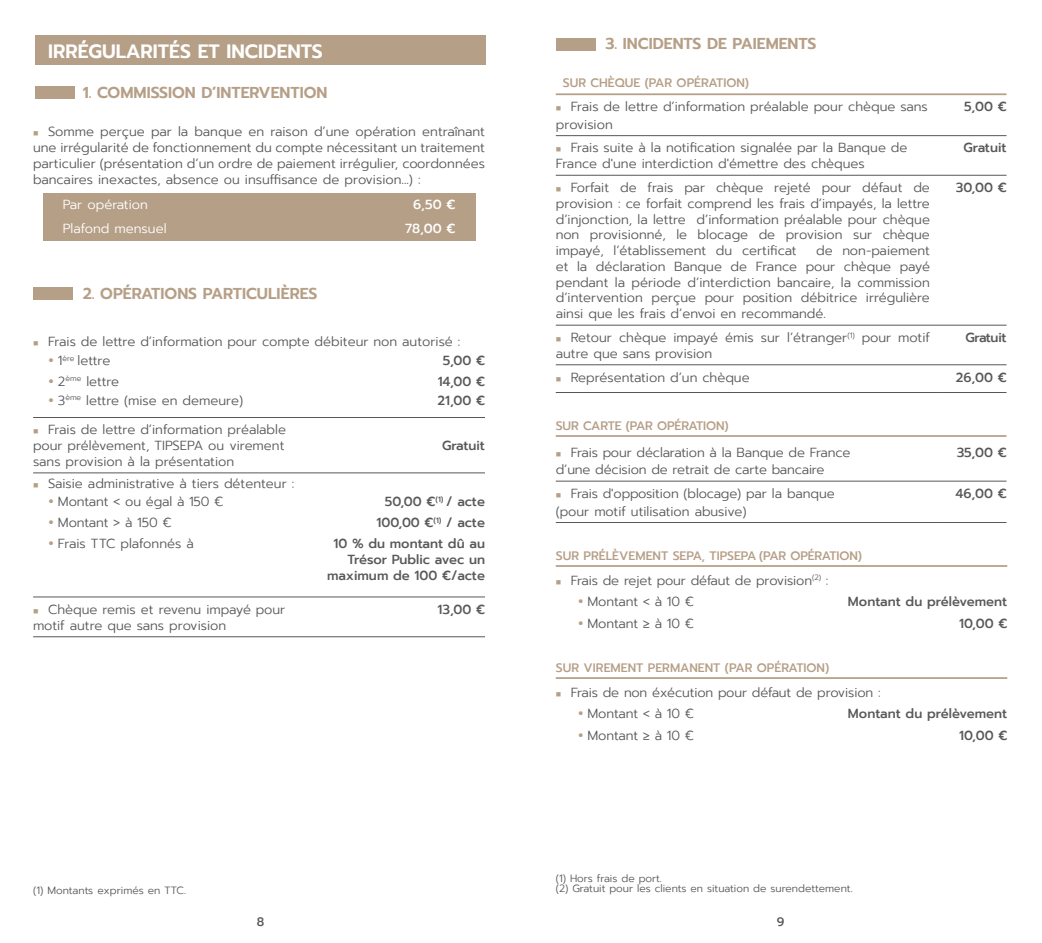
<style>
.page{position:relative;width:1042px;height:943px;background:#fff}
.page>*{position:absolute;margin:0;border:0;box-sizing:border-box;transform-origin:0 0}
.t1{font:600 19.25px "Prompt";color:#fff}
.t2{font:600 15.75px "Prompt";color:#b69f87}
.t3{font:300 13.12px/15.8px "Prompt";color:#57585a}
.t4{font:500 13.12px/15.8px "Prompt";color:#57585a;text-align:right}
.t5{font:300 13.12px "Prompt";color:#fff}
.t6{font:500 13.12px "Prompt";color:#fff}
.t7{font:500 13.12px "Prompt";letter-spacing:-.03em;color:#57585a}
.t8{font:500 12.25px "Prompt";color:#b69f87}
.t9{font:500 12.25px "Prompt";color:#57585a}
.t10{font:300 10.5px "Prompt";color:#57585a}
</style>
<div class="page">
<div style="left:43px;top:193px;width:432px;height:23px;background:#b69f87"></div>
<div style="left:43px;top:215px;width:432px;height:26px;background:#b69f87"></div>
<hr style="left:33px;top:417px;width:279px;height:1px;background:#57585a">
<hr style="left:312px;top:417px;width:173px;height:1px;background:#57585a">
<hr style="left:33px;top:472px;width:279px;height:1px;background:#57585a">
<hr style="left:312px;top:472px;width:173px;height:1px;background:#57585a">
<hr style="left:33px;top:596px;width:279px;height:1px;background:#57585a">
<hr style="left:312px;top:596px;width:173px;height:1px;background:#57585a">
<hr style="left:33px;top:636px;width:279px;height:1px;background:#57585a">
<hr style="left:312px;top:636px;width:173px;height:1px;background:#57585a">
<div style="left:35px;top:35px;width:450px;height:30px;background:#b69f87"></div>
<div style="left:35px;top:86px;width:39px;height:13px;background:#b69f87"></div>
<div style="left:33px;top:287px;width:40px;height:12px;background:#b69f87"></div>
<hr style="left:556px;top:135px;width:381px;height:1px;background:#57585a">
<hr style="left:937px;top:135px;width:69px;height:1px;background:#57585a">
<hr style="left:556px;top:175px;width:381px;height:1px;background:#57585a">
<hr style="left:937px;top:175px;width:69px;height:1px;background:#57585a">
<hr style="left:556px;top:325px;width:381px;height:1px;background:#57585a">
<hr style="left:937px;top:325px;width:69px;height:1px;background:#57585a">
<hr style="left:556px;top:364px;width:381px;height:1px;background:#57585a">
<hr style="left:937px;top:364px;width:69px;height:1px;background:#57585a">
<hr style="left:556px;top:392px;width:381px;height:1px;background:#57585a">
<hr style="left:937px;top:392px;width:69px;height:1px;background:#57585a">
<hr style="left:556px;top:93px;width:381px;height:2px;background:#b69f87">
<hr style="left:937px;top:93px;width:69px;height:2px;background:#b69f87">
<hr style="left:556px;top:480px;width:381px;height:1px;background:#57585a">
<hr style="left:937px;top:480px;width:69px;height:1px;background:#57585a">
<hr style="left:556px;top:522px;width:381px;height:1px;background:#57585a">
<hr style="left:937px;top:522px;width:69px;height:1px;background:#57585a">
<hr style="left:556px;top:435px;width:450px;height:2px;background:#b69f87">
<hr style="left:556px;top:565px;width:451px;height:2px;background:#b69f87">
<hr style="left:556px;top:677px;width:451px;height:2px;background:#b69f87">
<div style="left:556px;top:38px;width:39px;height:12px;background:#b69f87"></div>
<p class="t1" style="left:48px;top:37px;width:276px">IRRÉGULARITÉS ET INCIDENTS</p>
<p class="t2" style="left:605px;top:32px;width:213px">3. INCIDENTS DE PAIEMENTS</p>
<p class="t8" style="left:563px;top:74px;width:188px">SUR CHÈQUE (PAR OPÉRATION)</p>
<p class="t3" style="left:556px;top:98px;width:374px;line-height:17.5px;text-indent:15px">Frais de lettre d’information préalable pour chèque sans provision</p>
<p class="t4" style="left:964px;top:99px;width:44px">5,00 €</p>
<p class="t3" style="left:556px;top:140px;width:353px;text-indent:15px">Frais suite à la notification signalée par la Banque de<br>France d'une interdiction d'émettre des chèques</p>
<p class="t4" style="left:963px;top:140px;width:44px">Gratuit</p>
<p class="t3" style="left:556px;top:180px;width:376px;text-align:justify;text-indent:15px">Forfait de frais par chèque rejeté pour défaut de provision : ce forfait comprend les frais d’impayés, la lettre d’injonction, la lettre d’information préalable pour chèque non provisionné, le blocage de provision sur chèque impayé, l’établissement du certificat</p>
<p class="t2" style="left:83px;top:80px;width:246px">1. COMMISSION D’INTERVENTION</p>
<p class="t3" style="left:33px;top:124px;width:453px;text-align:justify;text-indent:15px">Somme perçue par la banque en raison d’une opération entraînant une irrégularité de fonctionnement du compte nécessitant un traitement particulier (présentation d’un ordre de paiement irrégulier, coordonnées bancaires inexactes, absence ou insuffisance de provision...) :</p>
<p class="t5" style="left:63px;top:196px;width:86px">Par opération</p>
<p class="t6" style="left:413px;top:195px;width:44px">6,50 €</p>
<p class="t5" style="left:63px;top:219px;width:105px">Plafond mensuel</p>
<p class="t6" style="left:405px;top:219px;width:52px">78,00 €</p>
<p class="t4" style="left:956px;top:180px;width:52px">30,00 €</p>
<p class="t3" style="left:556px;top:243px;width:376px;text-align:justify;text-indent:260px">de non-paiement et la déclaration Banque de France pour chèque payé pendant la période d’interdiction bancaire, la commission d’intervention perçue pour position débitrice irrégulière ainsi que les frais d’envoi en recommandé.</p>
<p class="t2" style="left:83px;top:282px;width:236px">2. OPÉRATIONS PARTICULIÈRES</p>
<p class="t3" style="left:48px;top:333px;width:414px">Frais de lettre d’information pour compte débiteur non autorisé :</p>
<p class="t3" style="left:58px;top:353px;width:54px">1<sup>ère</sup> lettre</p>
<p class="t4" style="left:443px;top:353px;width:44px">5,00 €</p>
<p class="t3" style="left:58px;top:373px;width:63px">2<sup>ème</sup> lettre</p>
<p class="t4" style="left:438px;top:373px;width:49px">14,00 €</p>
<p class="t3" style="left:58px;top:392px;width:187px">3<sup>ème</sup> lettre (mise en demeure)</p>
<p class="t4" style="left:437px;top:392px;width:49px">21,00 €</p>
<p class="t3" style="left:33px;top:422px;width:254px;text-align:justify;text-indent:15px">Frais de lettre d’information préalable pour prélèvement, TIPSEPA ou virement sans provision à la présentation</p>
<p class="t3" style="left:556px;top:329px;width:376px;text-indent:15px">Retour chèque impayé émis sur l’étranger<sup>(1)</sup> pour motif autre que sans provision</p>
<p class="t7" style="left:965px;top:328px;width:42px">Gratuit</p>
<p class="t3" style="left:571px;top:369px;width:181px">Représentation d’un chèque</p>
<p class="t4" style="left:956px;top:369px;width:52px">26,00 €</p>
<p class="t8" style="left:556px;top:417px;width:174px">SUR CARTE (PAR OPÉRATION)</p>
<p class="t3" style="left:571px;top:444px;width:281px">Frais pour déclaration à la Banque de France</p>
<p class="t3" style="left:556px;top:461px;width:270px">d’une décision de retrait de carte bancaire</p>
<p class="t4" style="left:442px;top:438px;width:44px">Gratuit</p>
<p class="t4" style="left:956px;top:444px;width:51px">35,00 €</p>
<p class="t3" style="left:48px;top:475px;width:248px">Saisie administrative à tiers détenteur :</p>
<p class="t3" style="left:58px;top:494px;width:167px">Montant &lt; ou égal à 150 €</p>
<p class="t4" style="left:385px;top:494px;width:102px">50,00 €<sup>(1)</sup> / acte</p>
<p class="t3" style="left:58px;top:514px;width:115px">Montant &gt; à 150 €</p>
<p class="t4" style="left:376px;top:514px;width:110px">100,00 €<sup>(1)</sup> / acte</p>
<p class="t3" style="left:58px;top:535px;width:137px">Frais TTC plafonnés à</p>
<p class="t4" style="left:327px;top:536px;width:159px">10 % du montant dû au<br>Trésor Public avec un maximum de 100 €/acte</p>
<p class="t3" style="left:33px;top:601px;width:254px;text-indent:15px">Chèque remis et revenu impayé pour motif autre que sans provision</p>
<p class="t4" style="left:437px;top:601px;width:49px">13,00 €</p>
<p class="t10" style="left:33px;top:883px;width:154px">(1) Montants exprimés en TTC.</p>
<p class="t3" style="left:556px;top:484px;width:281px;line-height:17.5px;text-indent:15px">Frais d'opposition (blocage) par la banque (pour motif utilisation abusive)</p>
<p class="t4" style="left:955px;top:485px;width:53px">46,00 €</p>
<p class="t8" style="left:556px;top:547px;width:308px">SUR PRÉLÈVEMENT SEPA, TIPSEPA (PAR OPÉRATION)</p>
<p class="t3" style="left:571px;top:572px;width:259px">Frais de rejet pour défaut de provision<sup>(2)</sup> :</p>
<p class="t3" style="left:587px;top:594px;width:108px">Montant &lt; à 10 €</p>
<p class="t4" style="left:848px;top:594px;width:161px">Montant du prélèvement</p>
<p class="t3" style="left:587px;top:615px;width:108px">Montant ≥ à 10 €</p>
<p class="t4" style="left:959px;top:615px;width:49px">10,00 €</p>
<p class="t8" style="left:556px;top:659px;width:275px">SUR VIREMENT PERMANENT (PAR OPÉRATION)</p>
<p class="t3" style="left:571px;top:684px;width:311px">Frais de non éxécution pour défaut de provision :</p>
<p class="t3" style="left:587px;top:706px;width:108px">Montant &lt; à 10 €</p>
<p class="t4" style="left:848px;top:706px;width:161px">Montant du prélèvement</p>
<p class="t3" style="left:587px;top:727px;width:108px">Montant ≥ à 10 €</p>
<p class="t4" style="left:959px;top:727px;width:49px">10,00 €</p>
<p class="t10" style="left:556px;top:870px;width:108px">(1) Hors frais de port.</p>
<p class="t10" style="left:556px;top:881px;width:298px">(2) Gratuit pour les clients en situation de surendettement.</p>
<p class="t9" style="left:257px;top:912px;width:9px">8</p>
<p class="t9" style="left:777px;top:913px;width:9px">9</p>
</div>
